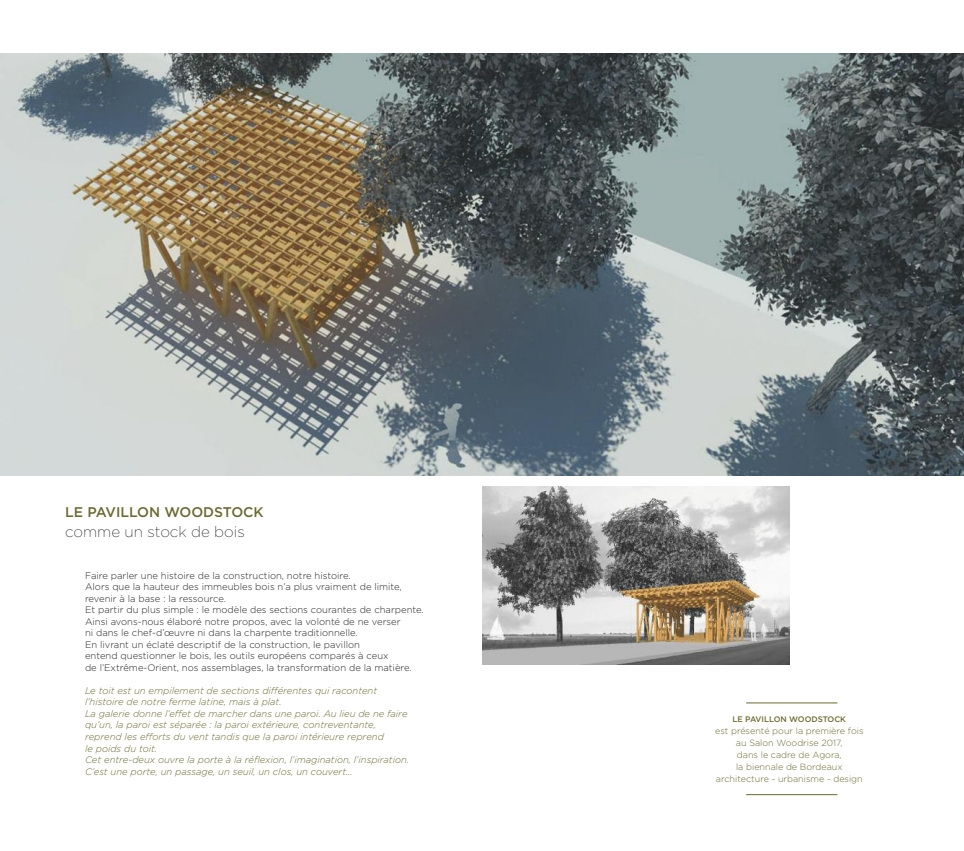
<style>
.page{position:relative;width:964px;height:851px;background:#fff}
.page>*{position:absolute;margin:0;border:0;box-sizing:border-box;transform-origin:0 0}
.t1{font:200 15.1px "Gotham";color:#272526}
.t2{font:500 14px "Gotham";color:#6b6a32}
.t3{font:300 9.5px/11.5px "Gotham";color:#272526}
.t4{font:italic 300 9.5px/11.5px "Gotham";color:#6b6a32}
.t5{font:300 9px/12px "Gotham";color:#6b6a32;text-align:center}
.t6{font:500 8px "Gotham";color:#6b6a32}
</style>
<div class="page">
<img style="left:0;top:54px;width:964px;height:421px">
<img style="left:482px;top:486px;width:308px;height:178px">
<hr style="left:746px;top:702px;width:91px;height:1px;background:#6b6a32">
<hr style="left:746px;top:794px;width:91px;height:1px;background:#6b6a32">
<h2 class="t2" style="left:65px;top:507px;width:200px">LE PAVILLON WOODSTOCK</h2>
<h1 class="t1" style="left:65px;top:526px;width:181px">comme un stock de bois</h1>
<p class="t3" style="left:85px;top:570px;width:340px">Faire parler une histoire de la construction, notre histoire.<br>Alors que la hauteur des immeubles bois n’a plus vraiment de limite, revenir à la base : la ressource.<br>Et partir du plus simple : le modèle des sections courantes de charpente.<br>Ainsi avons-nous élaboré notre propos, avec la volonté de ne verser<br>ni dans le chef-d’œuvre ni dans la charpente traditionnelle.<br>En livrant un éclaté descriptif de la construction, le pavillon<br>entend questionner le bois, les outils européens comparés à ceux<br>de l’Extrême-Orient, nos assemblages, la transformation de la matière.</p>
<p class="t4" style="left:85px;top:685px;width:325px">Le toit est un empilement de sections différentes qui racontent l’histoire de notre ferme latine, mais à plat.<br>La galerie donne l’effet de marcher dans une paroi. Au lieu de ne faire qu’un, la paroi est séparée : la paroi extérieure, contreventante, reprend les efforts du vent tandis que la paroi intérieure reprend<br>le poids du toit.<br>Cet entre-deux ouvre la porte à la réflexion, l’imagination, l’inspiration.<br>C’est une porte, un passage, un seuil, un clos, un couvert...</p>
<p class="t6" style="left:732px;top:715px;width:115px">LE PAVILLON WOODSTOCK</p>
<p class="t5" style="left:715px;top:725px;width:150px">est présenté pour la première fois au Salon Woodrise 2017,<br>dans le cadre de Agora,<br>la biennale de Bordeaux architecture - urbanisme - design</p>
</div>
